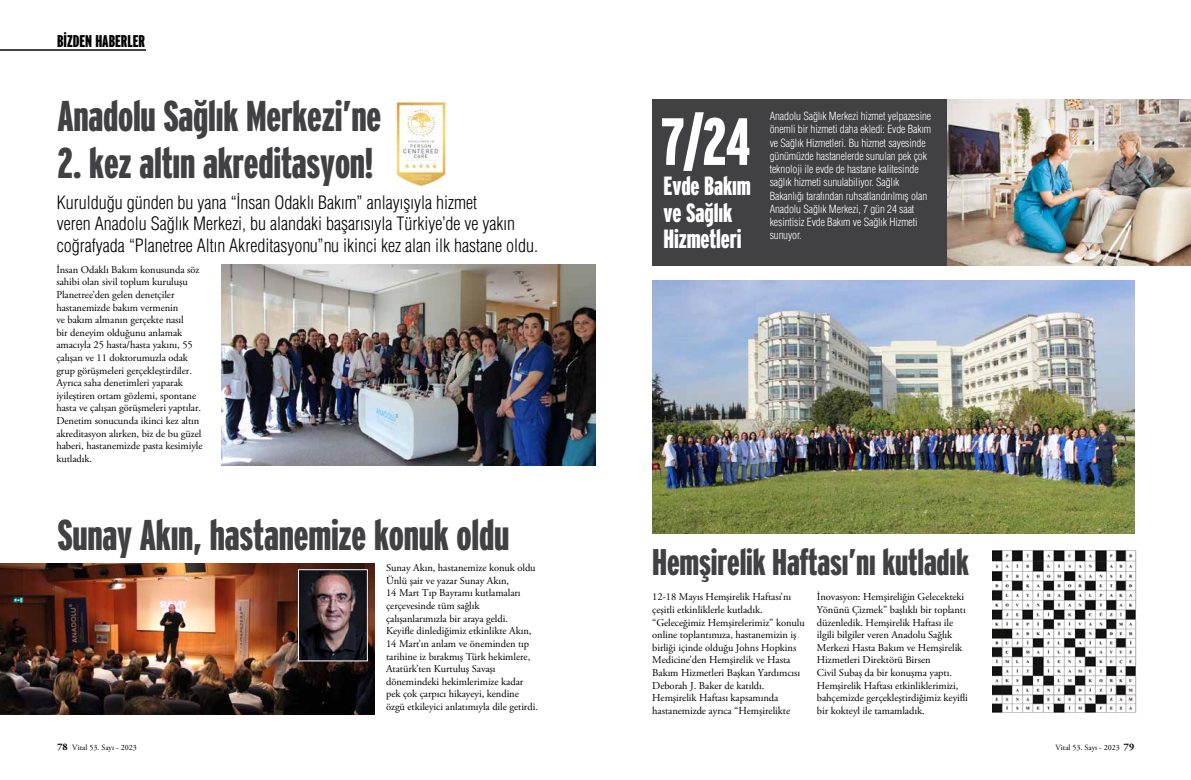
<style>
.page{position:relative;width:1191px;height:780px;background:#fff}
.page>*{position:absolute;margin:0;border:0;box-sizing:border-box;transform-origin:0 0}
.t1{font:900 extra-condensed 66.7px "Interstate";color:#fff}
.t2{font:900 extra-condensed 43px "Interstate";letter-spacing:-.005em;color:#414042}
.t3{font:900 extra-condensed 37px "Interstate";letter-spacing:-.005em;color:#414042}
.t4{font:900 extra-condensed 26.4px/26.7px "Interstate";letter-spacing:-.005em;color:#fff}
.t5{font:18px/21.6px "Helvetica Condensed Light Tr";color:#000}
.t6{font:900 extra-condensed 17px "Interstate";color:#000}
.t7{font:11px/13.2px "Helvetica Condensed Light Tr";letter-spacing:-.005em;color:#fff}
.t8{font:10.5px/12.6px "Adobe Garamond Pro";letter-spacing:-.005em;color:#000}
.t9{font:8px "Adobe Garamond Pro";color:#000}
.s1{font-weight:700;font-size:10px}
</style>
<div class="page">
<div style="left:652px;top:99px;width:329px;height:167px;background:#414042"></div>
<img style="left:947px;top:99px;width:244px;height:167px">
<hr style="left:0;top:50px;width:145px;height:1px;background:#414042">
<img style="left:0;top:563px;width:375px;height:151px">
<img style="left:652px;top:281px;width:482px;height:252px">
<img style="left:221px;top:265px;width:374px;height:200px">
<img style="left:396px;top:99px;width:51px;height:90px">
<img style="left:300px;top:571px;width:66px;height:88px">
<div style="left:298px;top:569px;width:70px;height:92px;border:1px solid #fff"></div>
<img style="left:992px;top:550px;width:145px;height:163px">
<h3 class="t6" style="left:57px;top:32px;width:89px">BİZDEN HABERLER</h3>
<h2 class="t2" style="left:57px;top:92px;width:325px">Anadolu Sağlık Merkezi’ne</h2>
<h2 class="t2" style="left:57px;top:139px;width:317px">2. kez altın akreditasyon!</h2>
<h3 class="t5" style="left:57px;top:191px;width:483px">Kurulduğu günden bu yana “İnsan Odaklı Bakım” anlayışıyla hizmet<br>veren Anadolu Sağlık Merkezi, bu alandaki başarısıyla Türkiye’de ve yakın coğrafyada “Planetree Altın Akreditasyonu”nu ikinci kez alan ilk hastane oldu.</h3>
<p class="t8" style="left:56px;top:263px;width:148px">İnsan Odaklı Bakım konusunda söz sahibi olan sivil toplum kuruluşu Planetree’den gelen denetçiler hastanemizde bakım vermenin<br>ve bakım almanın gerçekte nasıl<br>bir deneyim olduğunu anlamak amacıyla 25 hasta/hasta yakını, 55 çalışan ve 11 doktorumuzla odak grup görüşmeleri gerçekleştirdiler.<br>Ayrıca saha denetimleri yaparak iyileştiren ortam gözlemi, spontane hasta ve çalışan görüşmeleri yaptılar.<br>Denetim sonucunda ikinci kez altın akreditasyon alırken, biz de bu güzel haberi, hastanemizde pasta kesimiyle kutladık.</p>
<h2 class="t2" style="left:57px;top:511px;width:453px">Sunay Akın, hastanemize konuk oldu</h2>
<p class="t8" style="left:386px;top:562px;width:153px">Sunay Akın, hastanemize konuk oldu Ünlü şair ve yazar Sunay Akın,<br>14 Mart Tıp Bayramı kutlamaları çerçevesinde tüm sağlık çalışanlarımızla bir araya geldi.<br>Keyifle dinlediğimiz etkinlikte Akın, 14 Mart’ın anlam ve öneminden tıp tarihine iz bırakmış Türk hekimlere, Atatürk’ten Kurtuluş Savaşı dönemindeki hekimlerimize kadar pek çok çarpıcı hikayeyi, kendine özgü etkileyici anlatımıyla dile getirdi.</p>
<h1 class="t1" style="left:661px;top:105px;width:90px">7/24</h1>
<h3 class="t4" style="left:663px;top:172px;width:89px">Evde Bakım ve Sağlık<br>Hizmetleri</h3>
<p class="t7" style="left:769px;top:110px;width:163px">Anadolu Sağlık Merkezi hizmet yelpazesine önemli bir hizmeti daha ekledi: Evde Bakım ve Sağlık Hizmetleri. Bu hizmet sayesinde günümüzde hastanelerde sunulan pek çok teknoloji ile evde de hastane kalitesinde sağlık hizmeti sunulabiliyor. Sağlık Bakanlığı tarafından ruhsatlandırılmış olan Anadolu Sağlık Merkezi, 7 gün 24 saat kesintisiz Evde Bakım ve Sağlık Hizmeti sunuyor.</p>
<h3 class="t3" style="left:652px;top:541px;width:318px">Hemşirelik Haftası’nı kutladık</h3>
<p class="t8" style="left:652px;top:591px;width:154px">12-18 Mayıs Hemşirelik Haftası’nı çeşitli etkinliklerle kutladık. “Geleceğimiz Hemşirelerimiz” konulu online toplantımıza, hastanemizin iş birliği içinde olduğu Johns Hopkins Medicine’den Hemşirelik ve Hasta Bakım Hizmetleri Başkan Yardımcısı Deborah J. Baker de katıldı.<br>Hemşirelik Haftası kapsamında hastanemizde ayrıca “Hemşirelikte</p>
<p class="t8" style="left:817px;top:591px;width:153px">İnovasyon: Hemşireliğin Gelecekteki Yönünü Çizmek” başlıklı bir toplantı düzenledik. Hemşirelik Haftası ile ilgili bilgiler veren Anadolu Sağlık Merkezi Hasta Bakım ve Hemşirelik Hizmetleri Direktörü Birsen<br>Civil Subaş da bir konuşma yaptı.<br>Hemşirelik Haftası etkinliklerimizi, bahçemizde gerçekleştirdiğimiz keyifli bir kokteyl ile tamamladık.</p>
<p class="t9" style="left:57px;top:743px;width:81px"><span class="s1">78</span> Vital 53. Sayı - 2023</p>
<p class="t9" style="left:1055px;top:743px;width:80px">Vital 53. Sayı - 2023 <span class="s1">79</span></p>
</div>
